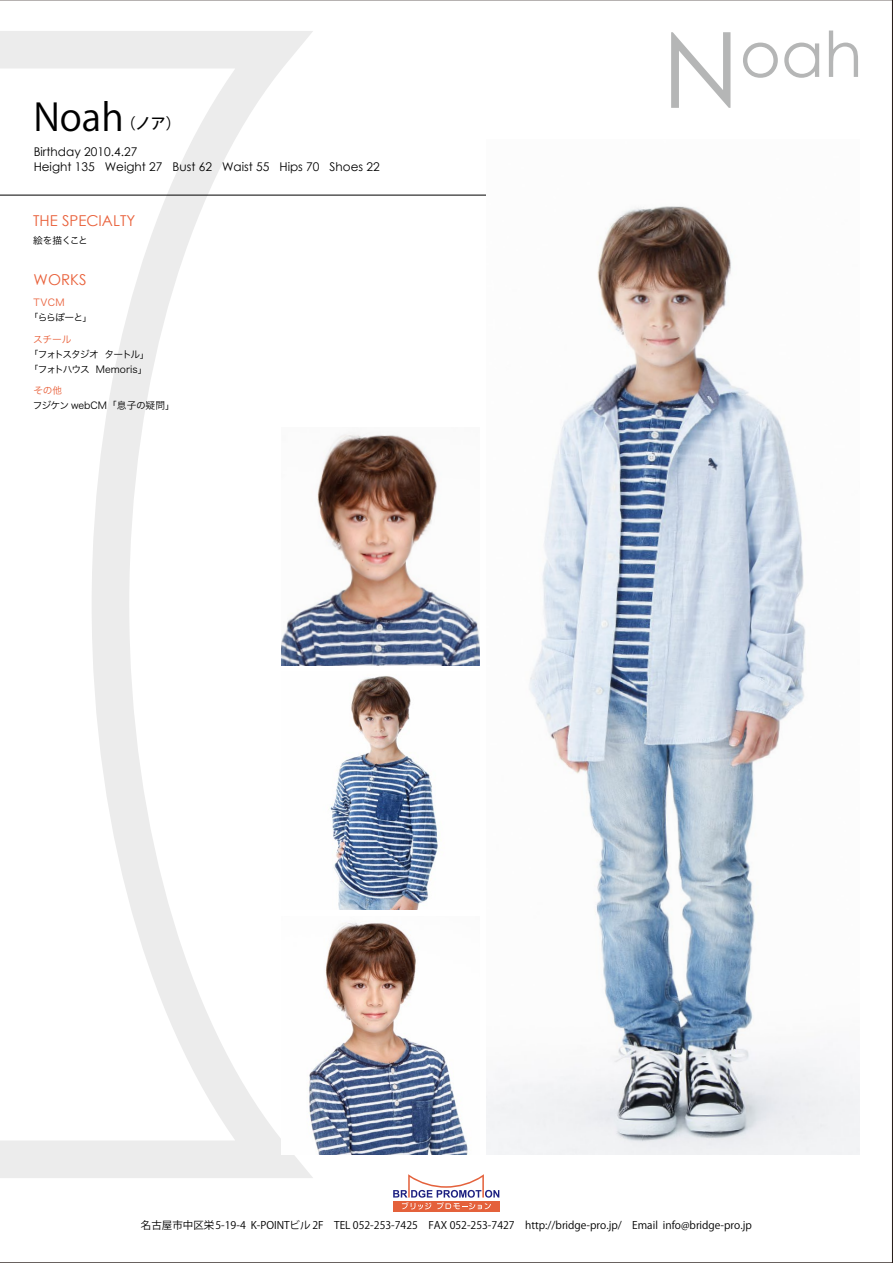
<style>
.page{position:relative;width:893px;height:1263px;background:#fff}
.page>*{position:absolute;margin:0;border:0;box-sizing:border-box;transform-origin:0 0}
.t1{font:63px "Century Gothic";color:#b5b6b6}
.t2{font:37.5px "Koz Go Pro";color:#000}
.t3{font:15px "Century Gothic";color:#e9613b}
.t4{font:500 15px "Koz Go Pro";color:#000}
.t5{font:12px/15px "Century Gothic";color:#000}
.t6{font:10.5px "Koz Go Pro";color:#000}
.t7{font:9.75px/14.2px "Hira Kaku Pro W3";letter-spacing:-.11em;color:#000}
.t8{font:9.75px "Hira Kaku Pro W3";color:#000}
.t9{font:9.75px "Hira Kaku Pro W3";letter-spacing:-.07em;color:#000}
.t10{font:9.75px "Hira Kaku Pro W3";letter-spacing:.005em;color:#e9613b}
.s1{font-size:105.3px}
</style>
<div class="page">
<svg style="left:2px;top:31px;width:352px;height:1147px"></svg>
<svg style="left:393px;top:1209px;width:106px;height:2px"></svg>
<svg style="left:393px;top:1174px;width:106px;height:35px"></svg>
<hr style="left:0;top:195px;width:512px;height:1px;background:#000">
<img style="left:282px;top:427px;width:198px;height:238px">
<img style="left:486px;top:195px;width:374px;height:959px">
<img style="left:282px;top:672px;width:156px;height:238px">
<img style="left:282px;top:916px;width:186px;height:238px">
<h2 class="t2" style="left:33px;top:93px;width:92px">Noah</h2>
<h3 class="t4" style="left:121px;top:114px;width:61px">（ノア）</h3>
<p class="t5" style="left:34px;top:144px;width:348px">Birthday 2010.4.27<br>Height 135 Weight 27 Bust 62 Waist 55 Hips 70 Shoes 22</p>
<h3 class="t3" style="left:33px;top:211px;width:104px">THE SPECIALTY</h3>
<p class="t9" style="left:33px;top:232px;width:56px">絵を描くこと</p>
<h3 class="t3" style="left:34px;top:271px;width:54px">WORKS</h3>
<p class="t10" style="left:34px;top:294px;width:33px">TVCM</p>
<p class="t9" style="left:29px;top:309px;width:65px">「ららぽーと」</p>
<p class="t10" style="left:33px;top:331px;width:40px">スチール</p>
<p class="t7" style="left:29px;top:347px;width:122px">「フォトスタジオ タートル」「フォトハウス Memoris」</p>
<p class="t10" style="left:33px;top:382px;width:31px">その他</p>
<p class="t8" style="left:33px;top:397px;width:143px">フジケン webCM「息子の疑問」</p>
<h1 class="t1" style="left:662px;top:16px;width:202px"><span class="s1">N</span>oah</h1>
<p class="t6" style="left:141px;top:1218px;width:612px">名古屋市中区栄5-19-4 K-POINTビル 2F　TEL 052-253-7425　FAX 052-253-7427　http://bridge-pro.jp/　Email info@bridge-pro.jp</p>
</div>
